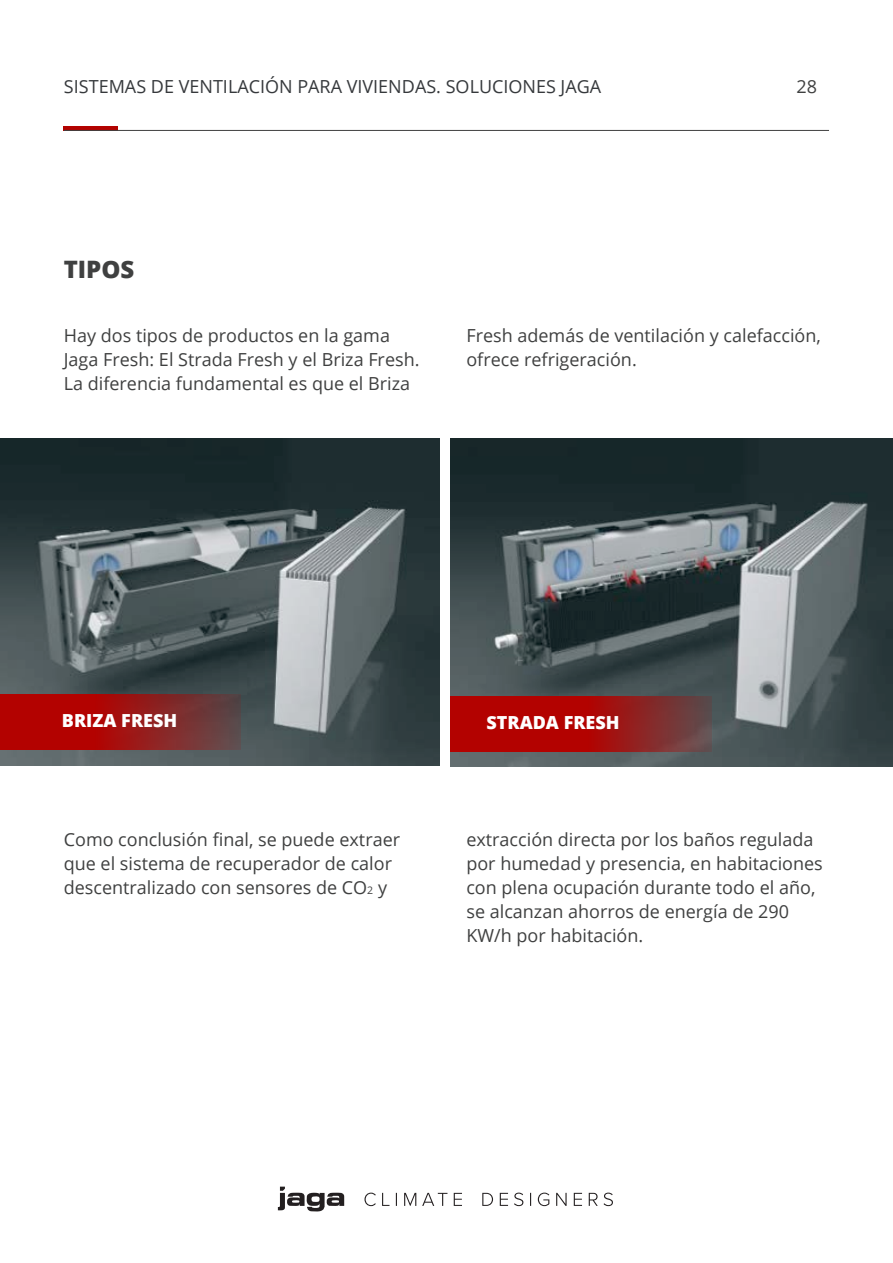
<style>
.page{position:relative;width:893px;height:1263px;background:#fff}
.page>*{position:absolute;margin:0;border:0;box-sizing:border-box;transform-origin:0 0}
.título{font:800 24px "Open Sans";color:#3f4040}
.párrafo-basic{font:18px/24px "Open Sans";color:#3f4040}
.t1{font:18px "Open Sans";color:#36393c}
.titulo_3{font:800 18px "Open Sans";color:#fff}
.s1{font-size:10.5px}
</style>
<div class="page">
<hr style="left:64px;top:126px;width:54px;height:4px;background:#b30200">
<hr style="left:64px;top:130px;width:765px;height:1px;background:#3f4040">
<svg style="left:278px;top:1186px;width:335px;height:26px"></svg>
<img style="left:0;top:438px;width:439px;height:327px">
<img style="left:450px;top:439px;width:443px;height:327px">
<svg style="left:0;top:694px;width:241px;height:56px;background:#971817"></svg>
<svg style="left:450px;top:696px;width:262px;height:55px;background:#9e1413"></svg>
<p class="t1" style="left:64px;top:74px;width:539px">SISTEMAS DE VENTILACIÓN PARA VIVIENDAS. SOLUCIONES JAGA</p>
<p class="párrafo-basic" style="left:797px;top:74px;width:22px">28</p>
<p class="título" style="left:64px;top:251px;width:72px">TIPOS</p>
<p class="párrafo-basic" style="left:64px;top:323px;width:357px">Hay dos tipos de productos en la gama<br>Jaga Fresh: El Strada Fresh y el Briza Fresh.<br>La diferencia fundamental es que el Briza</p>
<p class="párrafo-basic" style="left:466px;top:323px;width:356px">Fresh además de ventilación y calefacción, ofrece refrigeración.</p>
<p class="titulo_3" style="left:62px;top:707px;width:117px">BRIZA FRESH</p>
<p class="titulo_3" style="left:486px;top:708px;width:135px">STRADA FRESH</p>
<p class="párrafo-basic" style="left:64px;top:827px;width:338px">Como conclusión final, se puede extraer que el sistema de recuperador de calor descentralizado con sensores de CO<span class="s1">2</span> y</p>
<p class="párrafo-basic" style="left:466px;top:827px;width:358px">extracción directa por los baños regulada por humedad y presencia, en habitaciones con plena ocupación durante todo el año, se alcanzan ahorros de energía de 290<br>KW/h por habitación.</p>
</div>
